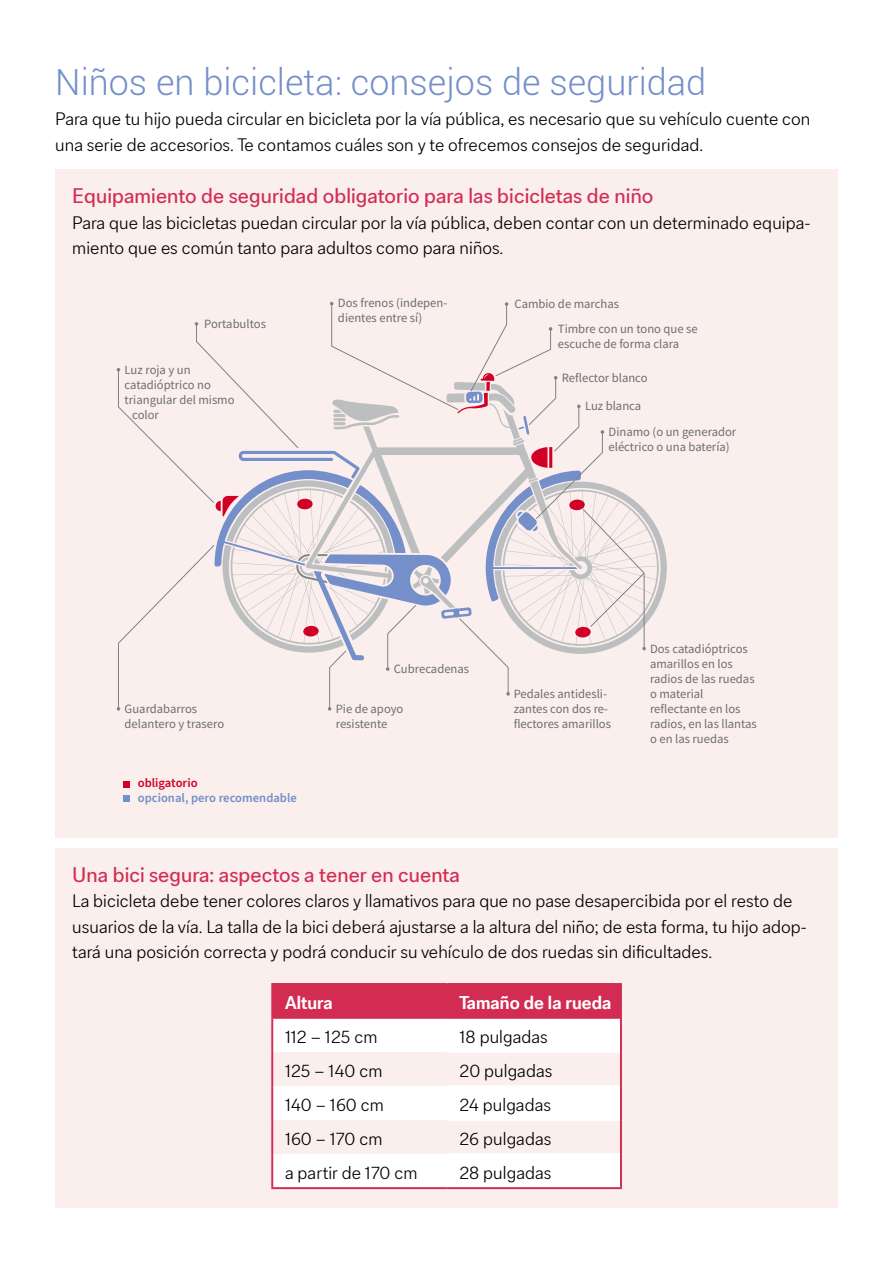
<style>
.page{position:relative;width:893px;height:1263px;background:#fff}
.page>*{position:absolute;margin:0;border:0;box-sizing:border-box;transform-origin:0 0}
.t1{font:300 36px "Roboto";color:#748fc9}
.t2{font:21px "CA Sans Pro";letter-spacing:.005em;color:#d32c53}
.t3{font:300 18px/25.5px "CA Sans Pro";letter-spacing:.005em;color:#000}
.t4{font:700 18px "CA Sans Pro";letter-spacing:.005em;color:#fff}
.t5{font:12.6px/15.1px "Source Sans Pro";color:#6d6e71}
.t6{font:600 12.6px "Source Sans Pro";color:#748fc9}
.t7{font:600 12.6px "Source Sans Pro";color:#d20027}
</style>
<div class="page">
<div style="left:55px;top:170px;width:783px;height:668px;background:#faefed"></div>
<svg style="left:124px;top:781px;width:6px;height:6px"></svg>
<svg style="left:124px;top:795px;width:6px;height:6px"></svg>
<svg style="left:117px;top:302px;width:550px;height:409px"></svg>
<div style="left:55px;top:848px;width:783px;height:360px;background:#faefed"></div>
<svg style="left:273px;top:985px;width:347px;height:67px;background:#e996a9"></svg>
<div style="left:273px;top:1086px;width:347px;height:34px;background:#fff"></div>
<div style="left:273px;top:1154px;width:347px;height:33px;background:#fff"></div>
<hr style="left:447px;top:1051px;width:173px;height:2px;background:#fff">
<hr style="left:447px;top:1085px;width:173px;height:2px;background:#fff">
<hr style="left:447px;top:1119px;width:173px;height:2px;background:#fff">
<hr style="left:447px;top:1153px;width:173px;height:2px;background:#fff">
<hr style="left:447px;top:1017px;width:173px;height:2px;background:#d32c53">
<hr style="left:448px;top:983px;width:174px;height:2px;background:#d32c53">
<hr style="left:620px;top:985px;width:2px;height:33px;background:#d32c53">
<hr style="left:271px;top:1019px;width:2px;height:33px;background:#d32c53">
<hr style="left:620px;top:1018px;width:2px;height:34px;background:#d32c53">
<hr style="left:271px;top:1052px;width:2px;height:34px;background:#d32c53">
<hr style="left:620px;top:1052px;width:2px;height:34px;background:#d32c53">
<hr style="left:271px;top:1086px;width:2px;height:34px;background:#d32c53">
<hr style="left:620px;top:1086px;width:2px;height:34px;background:#d32c53">
<hr style="left:271px;top:1120px;width:2px;height:34px;background:#d32c53">
<hr style="left:620px;top:1120px;width:2px;height:34px;background:#d32c53">
<hr style="left:271px;top:1154px;width:2px;height:33px;background:#d32c53">
<hr style="left:620px;top:1154px;width:2px;height:33px;background:#d32c53">
<hr style="left:271px;top:1187px;width:176px;height:2px;background:#d32c53">
<hr style="left:447px;top:1187px;width:175px;height:2px;background:#d32c53">
<hr style="left:271px;top:983px;width:177px;height:2px;background:#d32c53">
<hr style="left:271px;top:985px;width:2px;height:32px;background:#d32c53">
<hr style="left:446px;top:985px;width:2px;height:32px;background:#d32c53">
<hr style="left:271px;top:1017px;width:176px;height:2px;background:#d32c53">
<h1 class="t1" style="left:55px;top:57px;width:652px">Niños en bicicleta: consejos de seguridad</h1>
<p class="t3" style="left:55px;top:106px;width:757px">Para que tu hijo pueda circular en bicicleta por la vía pública, es necesario que su vehículo cuente con una serie de accesorios. Te contamos cuáles son y te ofrecemos consejos de seguridad.</p>
<p class="t2" style="left:72px;top:183px;width:583px">Equipamiento de seguridad obligatorio para las bicicletas de niño</p>
<p class="t3" style="left:72px;top:210px;width:740px">Para que las bicicletas puedan circular por la vía pública, deben contar con un determinado equipa&shy;miento que es común tanto para adultos como para niños.</p>
<p class="t5" style="left:204px;top:316px;width:63px">Portabultos</p>
<p class="t5" style="left:125px;top:362px;width:68px">Luz roja y un</p>
<p class="t5" style="left:125px;top:377px;width:88px">catadióptrico no</p>
<p class="t5" style="left:125px;top:392px;width:111px">triangular del mismo</p>
<p class="t5" style="left:132px;top:407px;width:28px">color</p>
<p class="t5" style="left:338px;top:295px;width:111px">Dos frenos (indepen&shy;dientes entre sí)</p>
<p class="t5" style="left:558px;top:291px;width:141px;line-height:24.9px;text-indent:-43px">Cambio de marchas<br>Timbre con un tono que se</p>
<p class="t5" style="left:558px;top:336px;width:123px">escuche de forma clara</p>
<p class="t5" style="left:562px;top:370px;width:87px">Reflector blanco</p>
<p class="t5" style="left:609px;top:393px;width:129px;line-height:25.7px;text-indent:-24px">Luz blanca<br>Dinamo (o un generador</p>
<p class="t5" style="left:609px;top:439px;width:123px">eléctrico o una batería)</p>
<p class="t5" style="left:394px;top:661px;width:77px">Cubrecadenas</p>
<p class="t5" style="left:125px;top:701px;width:101px">Guardabarros delantero y trasero</p>
<p class="t5" style="left:336px;top:701px;width:69px">Pie de apoyo resistente</p>
<p class="t7" style="left:138px;top:774px;width:61px">obligatorio</p>
<p class="t6" style="left:138px;top:790px;width:161px">opcional, pero recomendable</p>
<p class="t5" style="left:514px;top:686px;width:99px">Pedales antidesli&shy;zantes con dos re&shy;flectores amarillos</p>
<p class="t5" style="left:650px;top:641px;width:108px">Dos catadióptricos amarillos en los radios de las ruedas o material reflectante en los radios, en las llantas o en las ruedas</p>
<p class="t2" style="left:72px;top:862px;width:389px">Una bici segura: aspectos a tener en cuenta</p>
<p class="t3" style="left:72px;top:888px;width:736px">La bicicleta debe tener colores claros y llamativos para que no pase desapercibida por el resto de usuarios de la vía. La talla de la bici deberá ajustarse a la altura del niño; de esta forma, tu hijo adop&shy;tará una posición correcta y podrá conducir su vehículo de dos ruedas sin dificultades.</p>
<p class="t4" style="left:285px;top:991px;width:49px">Altura</p>
<p class="t4" style="left:459px;top:991px;width:154px">Tamaño de la rueda</p>
<p class="t3" style="left:285px;top:1024px;width:94px">112 – 125 cm</p>
<p class="t3" style="left:459px;top:1024px;width:90px">18 pulgadas</p>
<p class="t3" style="left:285px;top:1058px;width:99px">125 – 140 cm</p>
<p class="t3" style="left:459px;top:1058px;width:94px">20 pulgadas</p>
<p class="t3" style="left:285px;top:1092px;width:100px">140 – 160 cm</p>
<p class="t3" style="left:459px;top:1092px;width:93px">24 pulgadas</p>
<p class="t3" style="left:285px;top:1126px;width:99px">160 – 170 cm</p>
<p class="t3" style="left:459px;top:1126px;width:93px">26 pulgadas</p>
<p class="t3" style="left:285px;top:1160px;width:134px">a partir de 170 cm</p>
<p class="t3" style="left:459px;top:1160px;width:93px">28 pulgadas</p>
</div>
